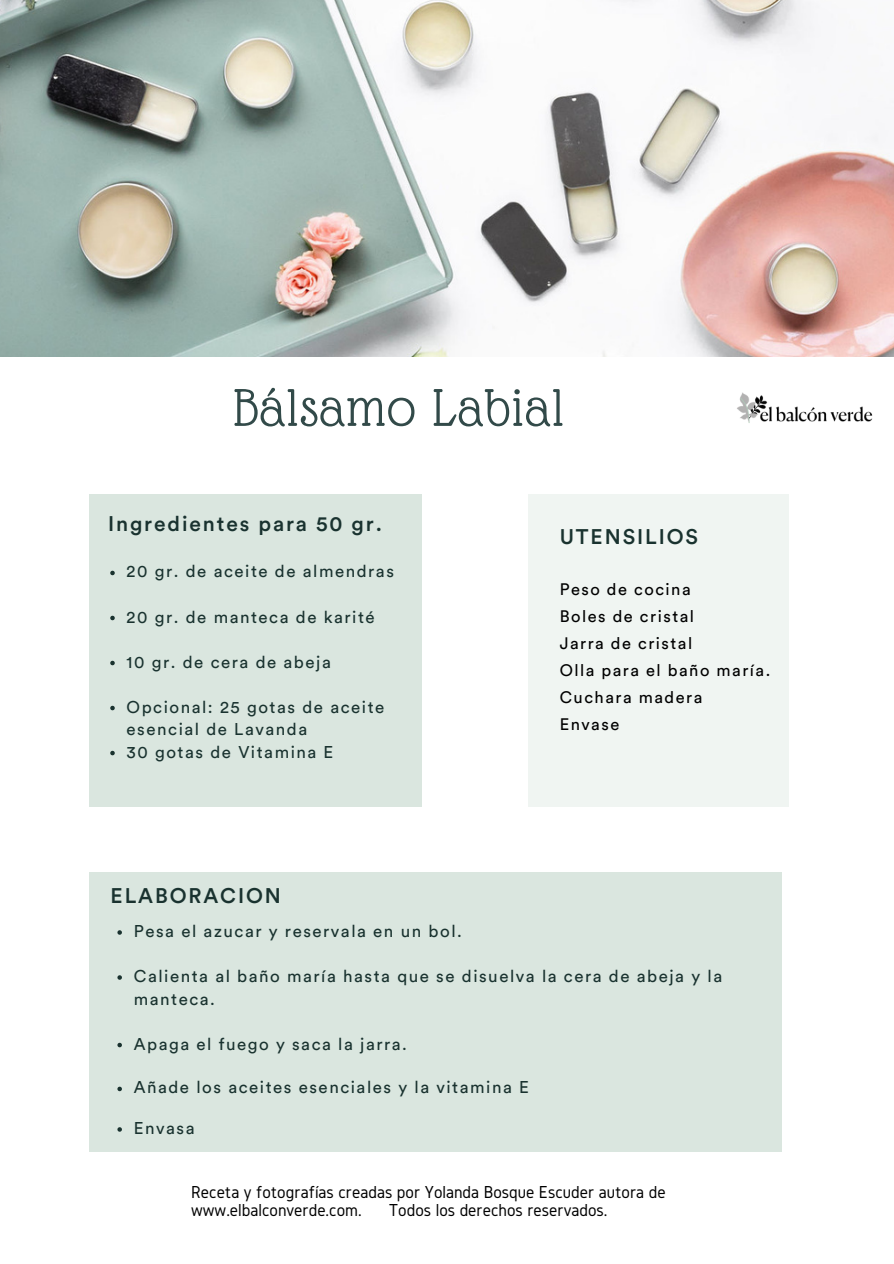
<style>
.page{position:relative;width:894px;height:1264px;background:#fff}
.page>*{position:absolute;margin:0;border:0;box-sizing:border-box;transform-origin:0 0}
.t1{font:57.75px "Glass Antiqua";letter-spacing:.02em;color:#324a49}
.t2{font:500 21px "Circular Std";letter-spacing:.09em;color:#19322f}
.t3{font:18px/18px "Gidole";color:#000}
.t4{font:16.95px/22.5px "Circular Std";letter-spacing:.09em;color:#19322f}
.t5{font:16.5px/27px "Circular Std";letter-spacing:.09em;color:#000}
</style>
<div class="page">
<div style="left:89px;top:493px;width:332px;height:313px;background:#dae6df"></div>
<img style="left:0;top:0;width:893px;height:357px">
<img style="left:737px;top:392px;width:136px;height:31px">
<div style="left:89px;top:871px;width:693px;height:280px;background:#dae6df"></div>
<div style="left:528px;top:493px;width:260px;height:313px;background:#f0f5f2"></div>
<svg style="left:110px;top:570px;width:5px;height:5px"></svg>
<svg style="left:110px;top:615px;width:5px;height:5px"></svg>
<svg style="left:110px;top:660px;width:5px;height:5px"></svg>
<svg style="left:110px;top:705px;width:5px;height:5px"></svg>
<svg style="left:110px;top:750px;width:5px;height:5px"></svg>
<svg style="left:117px;top:930px;width:5px;height:4px"></svg>
<svg style="left:117px;top:975px;width:5px;height:4px"></svg>
<svg style="left:117px;top:1042px;width:5px;height:5px"></svg>
<svg style="left:117px;top:1086px;width:5px;height:5px"></svg>
<svg style="left:117px;top:1127px;width:5px;height:4px"></svg>
<p class="t1" style="left:233px;top:377px;width:332px">Bálsamo Labial</p>
<h2 class="t2" style="left:108px;top:514px;width:275px">Ingredientes para 50 gr.</h2>
<h3 class="t4" style="left:127px;top:561px;width:269px">20 gr. de aceite de almendras</h3>
<p class="t4" style="left:127px;top:606px;width:249px">20 gr. de manteca de karité</p>
<p class="t4" style="left:127px;top:651px;width:206px">10 gr. de cera de abeja</p>
<p class="t4" style="left:127px;top:696px;width:259px">Opcional: 25 gotas de aceite esencial de Lavanda</p>
<p class="t4" style="left:127px;top:741px;width:208px">30 gotas de Vitamina E</p>
<p class="t2" style="left:559px;top:526px;width:140px">UTENSILIOS</p>
<p class="t5" style="left:559px;top:576px;width:212px">Peso de cocina<br>Boles de cristal<br>Jarra de cristal<br>Olla para el baño maría.<br>Cuchara madera<br>Envase</p>
<h4 class="t2" style="left:110px;top:886px;width:172px">ELABORACION</h4>
<h2 class="t4" style="left:134px;top:920px;width:329px">Pesa el azucar y reservala en un bol.</h2>
<p class="t4" style="left:134px;top:965px;width:589px">Calienta al baño maría hasta que se disuelva la cera de abeja y la manteca.</p>
<p class="t4" style="left:134px;top:1033px;width:274px">Apaga el fuego y saca la jarra.</p>
<p class="t4" style="left:134px;top:1076px;width:396px">Añade los aceites esenciales y la vitamina E</p>
<p class="t4" style="left:134px;top:1117px;width:62px">Envasa</p>
<p class="t3" style="left:191px;top:1182px;width:476px">Receta y fotografías creadas por Yolanda Bosque Escuder autora de www.elbalconverde.com.</p>
<p class="t3" style="left:388px;top:1200px;width:220px">Todos los derechos reservados.</p>
</div>
